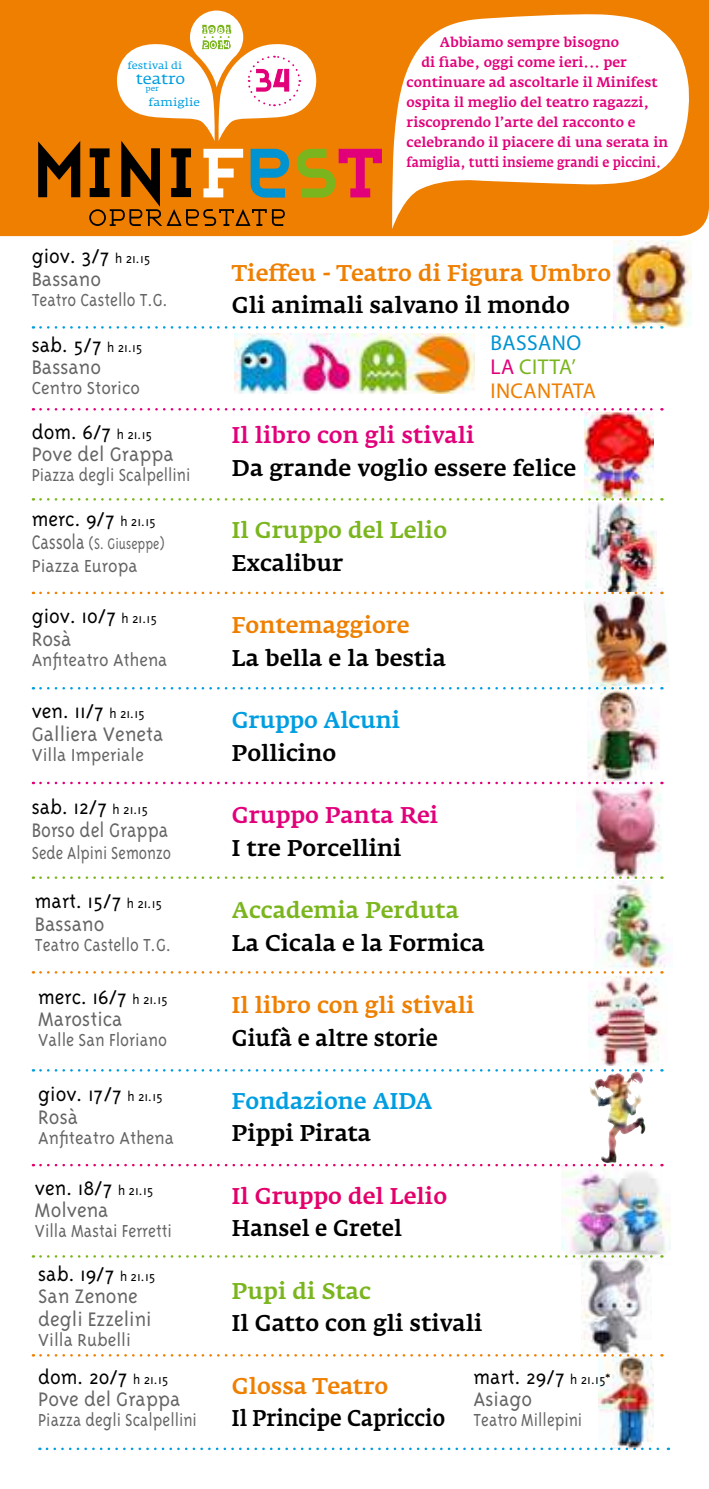
<style>
.page{position:relative;width:709px;height:1489px;background:#fff}
.page>*{position:absolute;margin:0;border:0;box-sizing:border-box;transform-origin:0 0}
.t1{font:300 22.5px/22.5px "Triplex";color:#000}
.t2{font:500 22.5px "Fedra Serif A";color:#000}
.t3{font:300 22.5px/22.5px "Triplex";color:#646567}
.t4{font:500 22.5px "Fedra Serif A";color:#ee7f00}
.t5{font:500 22.5px "Fedra Serif A";color:#7ab51d}
.t6{font:500 22.5px "Fedra Serif A";color:#e2007a}
.t7{font:300 22.5px/22.5px "Triplex";color:#646567;scale:.92 1}
.t8{font:500 22.5px "Fedra Serif A";letter-spacing:-.005em;color:#009ee0}
.t9{font:500 22.5px "Fedra Serif A";color:#000;scale:.9 1}
.t10{font:500 22.5px "Fedra Serif A";color:#000;scale:.94 1}
.t11{font:500 22.5px "Fedra Serif A";color:#e3006a}
.t12{font:500 22.5px "Fedra Serif A";color:#000;scale:.95 1}
.t13{font:21.5px/23.8px "Myriad Pro";letter-spacing:.02em;color:#ee7f00}
.t14{font:300 20px "Triplex";color:#646567}
.t15{font:300 20px "Triplex";color:#646567;scale:.9 1}
.t16{font:300 20px "Triplex";color:#646567;scale:.92 1}
.t17{font:300 20px "Triplex";color:#646567;scale:.87 1}
.t18{font:300 20px "Triplex";color:#646567;scale:.94 1}
.t19{font:300 17.5px "Triplex";color:#646567;scale:.83 1}
.t20{font:15px "Fedra Serif A";color:#009ee0;scale:1.11 1}
.t21{font:500 13.75px "Fedra Serif A";color:#e2007a}
.t22{font:500 13.75px "Fedra Serif A";color:#e2007a;scale:.89 1}
.t23{font:11px "Fedra Serif A";color:#009ee0;scale:1.11 1}
.t24{font:10px "Fedra Serif A";color:#009ee0;scale:1.11 1}
.t25{font:7.5px "Fedra Serif A";color:#009ee0;scale:1.11 1}
.s1{font-size:15px}
.s2{color:#646567}
.s3{color:#000}
.s4{font-size:15px;color:#000}
.s5{font-size:22.5px}
.s6{color:#0093d1}
.s7{color:#e2007a}
.s8{color:#7ab51d}
</style>
<div class="page">
<div style="left:0;top:0;width:709px;height:236px;background:#ee7f00"></div>
<svg style="left:40px;top:1163px;width:622px;height:3px"></svg>
<svg style="left:40px;top:326px;width:622px;height:2px"></svg>
<svg style="left:40px;top:408px;width:622px;height:2px"></svg>
<svg style="left:40px;top:498px;width:622px;height:2px"></svg>
<svg style="left:40px;top:591px;width:543px;height:3px"></svg>
<svg style="left:40px;top:781px;width:622px;height:3px"></svg>
<svg style="left:40px;top:687px;width:622px;height:2px"></svg>
<svg style="left:40px;top:876px;width:536px;height:2px"></svg>
<svg style="left:40px;top:971px;width:622px;height:2px"></svg>
<svg style="left:40px;top:1069px;width:622px;height:2px"></svg>
<svg style="left:40px;top:1255px;width:520px;height:2px"></svg>
<svg style="left:40px;top:1354px;width:622px;height:2px"></svg>
<svg style="left:38px;top:141px;width:42px;height:56px;background:#703c00"></svg>
<svg style="left:391px;top:13px;width:298px;height:216px"></svg>
<img style="left:235px;top:333px;width:239px;height:60px">
<svg style="left:47px;top:1447px;width:622px;height:2px"></svg>
<svg style="left:89px;top:11px;width:293px;height:215px"></svg>
<img style="left:614px;top:240px;width:77px;height:87px">
<img style="left:584px;top:412px;width:69px;height:87px">
<img style="left:585px;top:502px;width:71px;height:85px">
<img style="left:583px;top:587px;width:86px;height:101px">
<img style="left:587px;top:682px;width:72px;height:100px">
<img style="left:577px;top:782px;width:87px;height:96px">
<img style="left:595px;top:880px;width:75px;height:89px">
<img style="left:588px;top:976px;width:73px;height:89px">
<img style="left:590px;top:1072px;width:51px;height:91px">
<img style="left:561px;top:1165px;width:109px;height:93px">
<img style="left:581px;top:1253px;width:70px;height:103px">
<img style="left:599px;top:1356px;width:54px;height:91px">
<p class="t24" style="left:127px;top:59px;width:51px">festival di</p>
<p class="t20" style="left:136px;top:70px;width:46px">teatro</p>
<p class="t25" style="left:145px;top:84px;width:14px">per</p>
<p class="t23" style="left:148px;top:96px;width:48px">famiglie</p>
<p class="t1" style="left:32px;top:245px;width:120px">giov. 3/7 <span class="s1">h 21.15<br></span><span class="s2">Bassano</span></p>
<p class="t16" style="left:32px;top:288px;width:150px">Teatro Castello T.G.</p>
<p class="t1" style="left:32px;top:333px;width:112px">sab. 5/7 <span class="s1">h 21.15<br></span><span class="s2">Bassano</span></p>
<p class="t14" style="left:32px;top:377px;width:110px">Centro Storico</p>
<p class="t3" style="left:32px;top:420px;width:144px"><span class="s3">dom. 6/7</span> <span class="s4">h 21.15<br></span>Pove del Grappa</p>
<p class="t15" style="left:32px;top:464px;width:178px">Piazza degli Scalpellini</p>
<p class="t1" style="left:32px;top:508px;width:125px">merc. 9/7 <span class="s1">h 21.15</span></p>
<p class="t19" style="left:32px;top:534px;width:161px"><span class="s5">Cassola</span> (S. Giuseppe)</p>
<p class="t14" style="left:32px;top:554px;width:108px">Piazza Europa</p>
<p class="t1" style="left:32px;top:605px;width:127px">giov. 10/7 <span class="s1">h 21.15<br></span><span class="s2">Rosà</span></p>
<p class="t14" style="left:32px;top:648px;width:137px">Anfiteatro Athena</p>
<p class="t3" style="left:32px;top:699px;width:133px"><span class="s3">ven. 11/7</span> <span class="s4">h 21.15<br></span>Galliera Veneta</p>
<p class="t14" style="left:32px;top:743px;width:114px">Villa Imperiale</p>
<p class="t7" style="left:32px;top:796px;width:150px"><span class="s3">sab. 12/7</span> <span class="s4">h 21.15<br></span>Borso del Grappa</p>
<p class="t17" style="left:32px;top:842px;width:162px">Sede Alpini Semonzo</p>
<p class="t1" style="left:35px;top:889px;width:129px">mart. 15/7 <span class="s1">h 21.15<br></span><span class="s2">Bassano</span></p>
<p class="t16" style="left:35px;top:933px;width:150px">Teatro Castello T.G.</p>
<p class="t1" style="left:38px;top:985px;width:131px">merc. 16/7 <span class="s1">h 21.15<br></span><span class="s2">Marostica</span></p>
<p class="t18" style="left:38px;top:1029px;width:139px">Valle San Floriano</p>
<p class="t1" style="left:38px;top:1082px;width:126px">giov. 17/7 <span class="s1">h 21.15<br></span><span class="s2">Rosà</span></p>
<p class="t14" style="left:38px;top:1126px;width:137px">Anfiteatro Athena</p>
<p class="t1" style="left:35px;top:1176px;width:120px">ven. 18/7 <span class="s1">h 21.15<br></span><span class="s2">Molvena</span></p>
<p class="t16" style="left:35px;top:1220px;width:150px">Villa Mastai Ferretti</p>
<p class="t3" style="left:38px;top:1262px;width:119px"><span class="s3">sab. 19/7</span> <span class="s4">h 21.15<br></span>San Zenone degli Ezzelini</p>
<p class="t14" style="left:38px;top:1328px;width:94px">Villa Rubelli</p>
<p class="t3" style="left:38px;top:1364px;width:144px"><span class="s3">dom. 20/7</span> <span class="s4">h 21.15<br></span>Pove del Grappa</p>
<p class="t15" style="left:38px;top:1408px;width:178px">Piazza degli Scalpellini</p>
<p class="t21" style="left:440px;top:34px;width:181px">Abbiamo sempre bisogno</p>
<p class="t21" style="left:421px;top:54px;width:207px">di fiabe, oggi come ieri... per</p>
<p class="t21" style="left:406px;top:74px;width:252px">continuare ad ascoltarle il Minifest</p>
<p class="t21" style="left:406px;top:94px;width:244px">ospita il meglio del teatro ragazzi,</p>
<p class="t21" style="left:406px;top:114px;width:230px">riscoprendo l’arte del racconto e</p>
<p class="t21" style="left:406px;top:134px;width:263px">celebrando il piacere di una serata in</p>
<p class="t22" style="left:406px;top:154px;width:287px">famiglia, tutti insieme grandi e piccini.</p>
<p class="t4" style="left:232px;top:259px;width:381px">Tieffeu - Teatro di Figura Umbro</p>
<p class="t2" style="left:232px;top:292px;width:339px">Gli animali salvano il mondo</p>
<p class="t13" style="left:490px;top:331px;width:107px"><span class="s6">BASSANO<br></span><span class="s7">LA</span> <span class="s8">CITTA’<br></span>INCANTATA</p>
<p class="t6" style="left:232px;top:422px;width:244px">Il libro con gli stivali</p>
<p class="t2" style="left:232px;top:454px;width:346px">Da grande voglio essere felice</p>
<p class="t5" style="left:232px;top:517px;width:217px">Il Gruppo del Lelio</p>
<p class="t2" style="left:232px;top:549px;width:113px">Excalibur</p>
<p class="t4" style="left:232px;top:612px;width:179px">Fontemaggiore</p>
<p class="t2" style="left:232px;top:644px;width:216px">La bella e la bestia</p>
<p class="t8" style="left:232px;top:707px;width:170px">Gruppo Alcuni</p>
<p class="t2" style="left:232px;top:739px;width:106px">Pollicino</p>
<p class="t6" style="left:232px;top:802px;width:208px">Gruppo Panta Rei</p>
<p class="t2" style="left:232px;top:834px;width:171px">I tre Porcellini</p>
<p class="t5" style="left:232px;top:897px;width:229px">Accademia Perduta</p>
<p class="t2" style="left:232px;top:929px;width:254px">La Cicala e la Formica</p>
<p class="t4" style="left:232px;top:992px;width:244px">Il libro con gli stivali</p>
<p class="t10" style="left:232px;top:1024px;width:221px">Giufà e altre storie</p>
<p class="t8" style="left:232px;top:1087px;width:202px">Fondazione AIDA</p>
<p class="t2" style="left:232px;top:1119px;width:141px">Pippi Pirata</p>
<p class="t11" style="left:232px;top:1182px;width:217px">Il Gruppo del Lelio</p>
<p class="t12" style="left:232px;top:1214px;width:180px">Hansel e Gretel</p>
<p class="t5" style="left:232px;top:1277px;width:141px">Pupi di Stac</p>
<p class="t2" style="left:232px;top:1309px;width:252px">Il Gatto con gli stivali</p>
<p class="t4" style="left:232px;top:1372px;width:158px">Glossa Teatro</p>
<p class="t9" style="left:232px;top:1404px;width:238px">Il Principe Capriccio</p>
<p class="t1" style="left:473px;top:1364px;width:138px">mart. 29/7 <span class="s1">h 21.15*<br></span><span class="s2">Asiago</span></p>
<p class="t15" style="left:473px;top:1408px;width:122px">Teatro Millepini</p>
</div>
